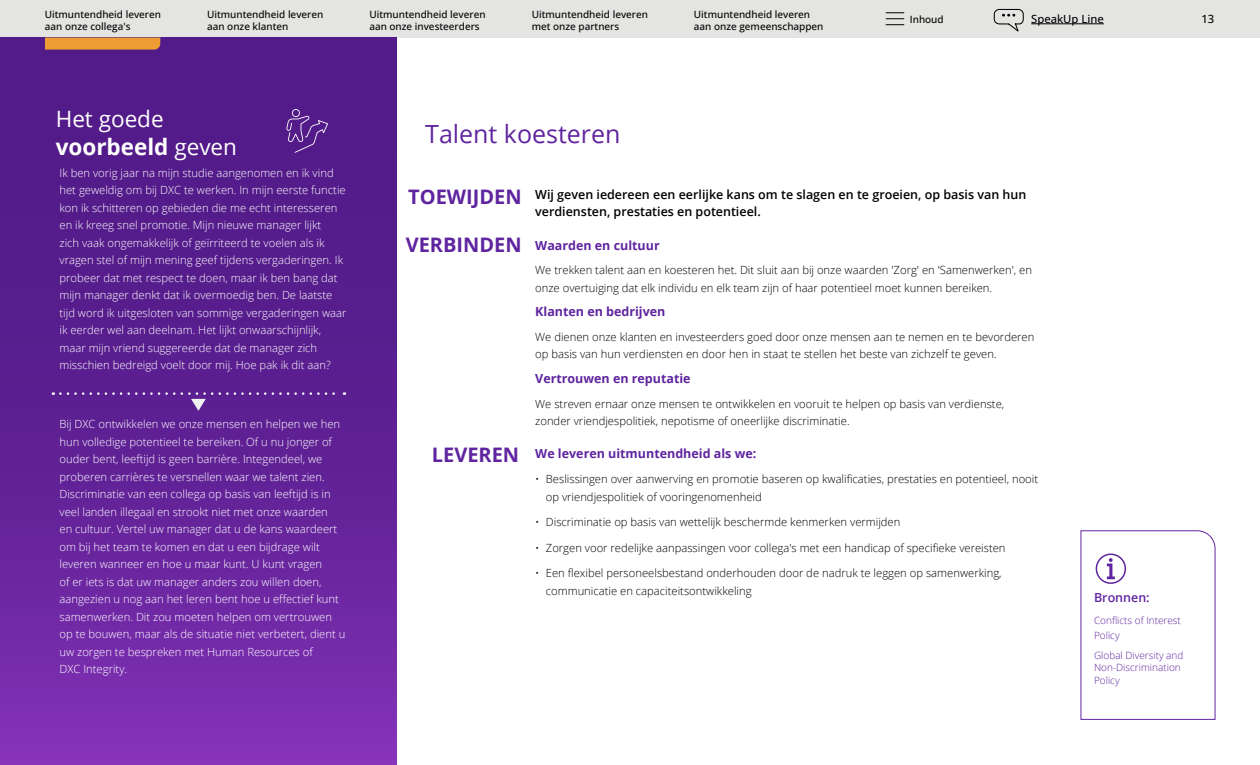
<style>
.page{position:relative;width:1260px;height:765px;background:#fff}
.page>*{position:absolute;margin:0;border:0;box-sizing:border-box;transform-origin:0 0}
.t1{font:25px "Open Sans";color:#5f249f}
.t2{font:22.5px/27.5px "Open Sans";color:#fff}
.t3{font:700 20px "Open Sans";color:#5f249f}
.t4{font:600 12.5px/17.5px "Open Sans";color:#000}
.t5{font:700 12.5px "Open Sans";color:#5f249f}
.t6{font:600 12.5px "Open Sans";color:#5f249f}
.t7{font:300 11.25px/17.5px "Open Sans";color:#fff}
.t8{font:300 11.25px/17.5px "Open Sans";color:#000}
.t9{font:500 11.25px "Open Sans";color:#000}
.t10{font:500 10px/12px "Open Sans";color:#000}
.t11{font:300 10px/12.5px "Open Sans";color:#5f249f}
.s1{font-weight:700}
</style>
<div class="page">
<div style="left:0;top:0;width:1260px;height:37px;background:#e4e4e2"></div>
<svg style="left:886px;top:12px;width:18px;height:13px"></svg>
<hr style="left:1031px;top:24px;width:73px;height:1px;background:#000">
<svg style="left:993px;top:8px;width:31px;height:24px"></svg>
<div style="left:0;top:38px;width:397px;height:727px;background:linear-gradient(to bottom,#49167f,#7b2eaf)"></div>
<svg style="left:286px;top:109px;width:42px;height:44px;background:#633194"></svg>
<svg style="left:45px;top:38px;width:115px;height:12px"></svg>
<svg style="left:1080px;top:530px;width:136px;height:190px"></svg>
<svg style="left:60px;top:392px;width:285px;height:19px;background:#632996"></svg>
<p class="t10" style="left:45px;top:8px;width:118px">Uitmuntendheid leveren aan onze collega's</p>
<p class="t10" style="left:207px;top:8px;width:118px">Uitmuntendheid leveren aan onze klanten</p>
<p class="t10" style="left:369px;top:8px;width:118px">Uitmuntendheid leveren aan onze investeerders</p>
<p class="t10" style="left:532px;top:8px;width:118px">Uitmuntendheid leveren met onze partners</p>
<p class="t10" style="left:694px;top:8px;width:131px">Uitmuntendheid leveren aan onze gemeenschappen</p>
<p class="t10" style="left:910px;top:13px;width:35px">Inhoud</p>
<p class="t9" style="left:1031px;top:11px;width:74px">SpeakUp Line</p>
<p class="t9" style="left:1202px;top:11px;width:14px">13</p>
<h2 class="t2" style="left:56px;top:105px;width:183px">Het goede <span class="s1">voorbeeld</span> geven</h2>
<p class="t7" style="left:60px;top:163px;width:288px">Ik ben vorig jaar na mijn studie aangenomen en ik vind het geweldig om bij DXC te werken. In mijn eerste functie kon ik schitteren op gebieden die me echt interesseren en ik kreeg snel promotie. Mijn nieuwe manager lijkt<br>zich vaak ongemakkelijk of geïrriteerd te voelen als ik vragen stel of mijn mening geef tijdens vergaderingen. Ik probeer dat met respect te doen, maar ik ben bang dat mijn manager denkt dat ik overmoedig ben. De laatste tijd word ik uitgesloten van sommige vergaderingen waar ik eerder wel aan deelnam. Het lijkt onwaarschijnlijk, maar mijn vriend suggereerde dat de manager zich misschien bedreigd voelt door mij. Hoe pak ik dit aan?</p>
<p class="t7" style="left:60px;top:415px;width:287px">Bij DXC ontwikkelen we onze mensen en helpen we hen hun volledige potentieel te bereiken. Of u nu jonger of ouder bent, leeftijd is geen barrière. Integendeel, we proberen carrières te versnellen waar we talent zien.<br>Discriminatie van een collega op basis van leeftijd is in veel landen illegaal en strookt niet met onze waarden<br>en cultuur. Vertel uw manager dat u de kans waardeert om bij het team te komen en dat u een bijdrage wilt leveren wanneer en hoe u maar kunt. U kunt vragen<br>of er iets is dat uw manager anders zou willen doen, aangezien u nog aan het leren bent hoe u effectief kunt samenwerken. Dit zou moeten helpen om vertrouwen op te bouwen, maar als de situatie niet verbetert, dient u uw zorgen te bespreken met Human Resources of<br>DXC Integrity.</p>
<h1 class="t1" style="left:425px;top:117px;width:197px">Talent koesteren</h1>
<h3 class="t3" style="left:408px;top:183px;width:115px">TOEWIJDEN</h3>
<h3 class="t3" style="left:406px;top:230px;width:117px">VERBINDEN</h3>
<h3 class="t3" style="left:432px;top:441px;width:89px">LEVEREN</h3>
<p class="t4" style="left:535px;top:185px;width:493px">Wij geven iedereen een eerlijke kans om te slagen en te groeien, op basis van hun verdiensten, prestaties en potentieel.</p>
<p class="t5" style="left:535px;top:236px;width:126px">Waarden en cultuur</p>
<p class="t8" style="left:535px;top:261px;width:498px">We trekken talent aan en koesteren het. Dit sluit aan bij onze waarden 'Zorg' en 'Samenwerken', en onze overtuiging dat elk individu en elk team zijn of haar potentieel moet kunnen bereiken.</p>
<p class="t5" style="left:535px;top:303px;width:132px">Klanten en bedrijven</p>
<p class="t8" style="left:535px;top:328px;width:501px">We dienen onze klanten en investeerders goed door onze mensen aan te nemen en te bevorderen op basis van hun verdiensten en door hen in staat te stellen het beste van zichzelf te geven.</p>
<p class="t5" style="left:535px;top:370px;width:157px">Vertrouwen en reputatie</p>
<p class="t8" style="left:535px;top:394px;width:471px">We streven ernaar onze mensen te ontwikkelen en vooruit te helpen op basis van verdienste, zonder vriendjespolitiek, nepotisme of oneerlijke discriminatie.</p>
<p class="t5" style="left:535px;top:445px;width:223px">We leveren uitmuntendheid als we:</p>
<p class="t8" style="left:546px;top:470px;width:494px;text-indent:-11px">• Beslissingen over aanwerving en promotie baseren op kwalificaties, prestaties en potentieel, nooit op vriendjespolitiek of vooringenomenheid</p>
<p class="t8" style="left:535px;top:513px;width:367px">• Discriminatie op basis van wettelijk beschermde kenmerken vermijden</p>
<p class="t8" style="left:535px;top:539px;width:472px">• Zorgen voor redelijke aanpassingen voor collega's met een handicap of specifieke vereisten</p>
<p class="t8" style="left:546px;top:564px;width:457px;text-indent:-11px">• Een flexibel personeelsbestand onderhouden door de nadruk te leggen op samenwerking, communicatie en capaciteitsontwikkeling</p>
<p class="t6" style="left:1094px;top:589px;width:57px">Bronnen:</p>
<p class="t11" style="left:1094px;top:613px;width:88px;line-height:15px">Conflicts of Interest<br>Policy</p>
<p class="t11" style="left:1094px;top:649px;width:91px">Global Diversity and<br>Non-Discrimination<br>Policy</p>
</div>
